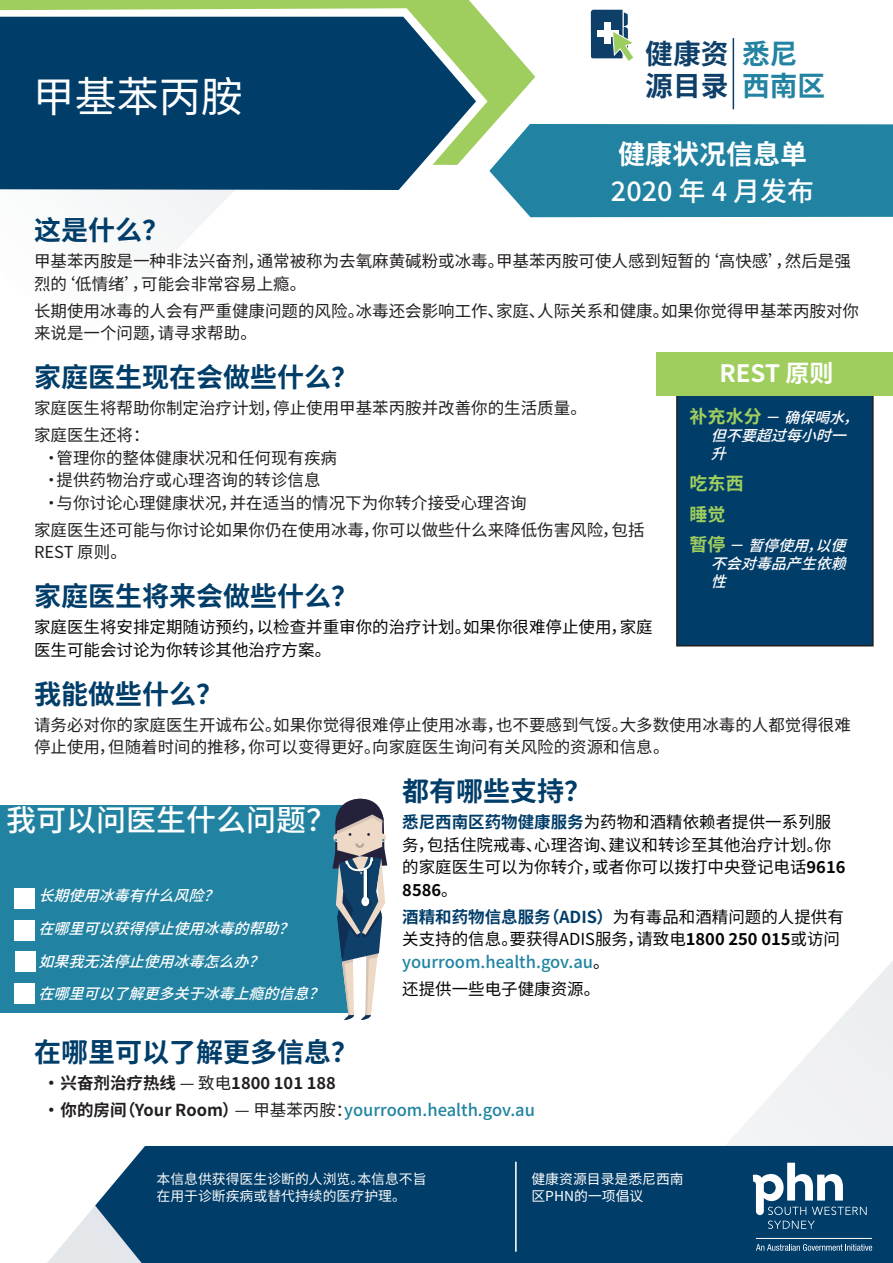
<style>
.page{position:relative;width:893px;height:1263px;background:#fff}
.page>*{position:absolute;margin:0;border:0;box-sizing:border-box;transform-origin:0 0}
.t1{font:42px "Noto Sans SC";color:#fff}
.t2{font:500 30px "Noto Sans SC";color:#fff}
.t3{font:700 27.75px/31.5px "Noto Sans SC";color:#0e3f69}
.t4{font:700 27.75px/31.5px "Noto Sans SC";color:#2383a2}
.t5{font:700 27px "Noto Sans SC";color:#003d69}
.t6{font:500 27px "Noto Sans SC";color:#fff}
.t7{font:700 27px "Noto Sans SC";color:#fff}
.t8{font:700 24px "Noto Sans SC";color:#fff}
.t9{font:700 18px "Noto Sans SC";color:#a0ce5e}
.General_paragraphs{font:16.5px/22.5px "Noto Sans SC";color:#231f20}
.General_paragraphs-2{font:16.5px/22.5px "Noto Sans SC";color:#040503}
.t10{font:500 16.5px "Noto Sans SC";color:#2084a2}
.Bullet_list{font:16.5px "Noto Sans SC";color:#231f20}
.t11{font:700 16.5px "Noto Sans SC";color:#231f20}
.t12{font:italic 500 15px/18px "Noto Sans SC";color:#fff}
.t13{font:13.8px/16.5px "Noto Sans SC";color:#fafbfb}
.t14{font:13.8px/16.5px "Noto Sans SC";color:#fff}
.s1{font-weight:700;color:#003d69}
.s2{font-weight:700}
.s3{font-weight:500;color:#2084a2}
.s4{font-weight:700;font-style:normal;font-size:18px;color:#a0ce5e}
.s5{font-style:normal}
.s6{font-weight:400}
.s7{font-weight:700;color:#231f20}
.s8{font-weight:400;color:#231f20}
</style>
<div class="page">
<svg style="left:725px;top:961px;width:168px;height:185px"></svg>
<svg style="left:47px;top:1206px;width:48px;height:57px"></svg>
<div style="left:95px;top:1146px;width:798px;height:117px;background:#003d69"></div>
<svg style="left:753px;top:1163px;width:114px;height:66px"></svg>
<svg style="left:756px;top:1244px;width:116px;height:7px"></svg>
<hr style="left:515px;top:1162px;width:2px;height:90px;background:#fff">
<svg style="left:121px;top:193px;width:111px;height:54px"></svg>
<svg style="left:0;top:0;width:535px;height:130px;fill:#a0ce5e"></svg>
<svg style="left:591px;top:10px;width:42px;height:51px"></svg>
<hr style="left:733px;top:38px;width:1px;height:71px;background:#0e3f69">
<div style="left:489px;top:124px;width:404px;height:93px;background:#2182a2"></div>
<svg style="left:0;top:8px;width:488px;height:185px;background:#225877"></svg>
<div style="left:677px;top:353px;width:196px;height:293px;background:#003d69"></div>
<div style="left:676px;top:352px;width:198px;height:294px;border:2px solid #231f20"></div>
<div style="left:657px;top:352px;width:236px;height:44px;background:#a0ce5e"></div>
<div style="left:0;top:805px;width:353px;height:208px;background:#2182a2"></div>
<div style="left:15px;top:888px;width:20px;height:20px;background:#fff"></div>
<div style="left:15px;top:920px;width:20px;height:20px;background:#fff"></div>
<div style="left:15px;top:951px;width:20px;height:20px;background:#fff"></div>
<div style="left:15px;top:983px;width:20px;height:20px;background:#fff"></div>
<svg style="left:332px;top:798px;width:55px;height:222px"></svg>
<p class="t1" style="left:33px;top:73px;width:212px">甲基苯丙胺</p>
<p class="t3" style="left:645px;top:39px;width:85px">健康资源目录</p>
<p class="t4" style="left:742px;top:39px;width:85px">悉尼西南区</p>
<p class="t7" style="left:618px;top:139px;width:190px">健康状况信息单</p>
<p class="t6" style="left:611px;top:176px;width:205px">2020 年 4 月发布</p>
<p class="t5" style="left:34px;top:215px;width:136px">这是什么？</p>
<p class="General_paragraphs" style="left:34px;top:250px;width:818px">甲基苯丙胺是一种非法兴奋剂，通常被称为去氧麻黄碱粉或冰毒。甲基苯丙胺可使人感到短暂的‘高快感’，然后是强烈的‘低情绪’，可能会非常容易上瘾。</p>
<p class="General_paragraphs" style="left:34px;top:300px;width:826px">长期使用冰毒的人会有严重健康问题的风险。冰毒还会影响工作、家庭、人际关系和健康。如果你觉得甲基苯丙胺对你来说是一个问题，请寻求帮助。</p>
<p class="t5" style="left:34px;top:362px;width:325px">家庭医生现在会做些什么？</p>
<p class="Bullet_list" style="left:34px;top:399px;width:554px">家庭医生将帮助你制定治疗计划，停止使用甲基苯丙胺并改善你的生活质量。</p>
<p class="Bullet_list" style="left:34px;top:426px;width:117px">家庭医生还将：</p>
<p class="General_paragraphs" style="left:43px;top:447px;width:295px">•管理你的整体健康状况和任何现有疾病</p>
<p class="General_paragraphs" style="left:43px;top:469px;width:279px">•提供药物治疗或心理咨询的转诊信息</p>
<p class="General_paragraphs" style="left:43px;top:492px;width:485px">•与你讨论心理健康状况，并在适当的情况下为你转介接受心理咨询</p>
<p class="General_paragraphs" style="left:34px;top:519px;width:612px">家庭医生还可能与你讨论如果你仍在使用冰毒，你可以做些什么来降低伤害风险，包括<br>REST 原则。</p>
<p class="t5" style="left:34px;top:581px;width:325px">家庭医生将来会做些什么？</p>
<p class="General_paragraphs-2" style="left:34px;top:616px;width:620px">家庭医生将安排定期随访预约，以检查并重审你的治疗计划。如果你很难停止使用，家庭医生可能会讨论为你转诊其他治疗方案。</p>
<p class="t5" style="left:34px;top:679px;width:190px">我能做些什么？</p>
<p class="General_paragraphs" style="left:34px;top:714px;width:818px">请务必对你的家庭医生开诚布公。如果你觉得很难停止使用冰毒，也不要感到气馁。大多数使用冰毒的人都觉得很难停止使用，但随着时间的推移，你可以变得更好。向家庭医生询问有关风险的资源和信息。</p>
<p class="t5" style="left:402px;top:776px;width:190px">都有哪些支持？</p>
<p class="General_paragraphs-2" style="left:402px;top:811px;width:445px"><span class="s1">悉尼西南区药物健康服务</span>为药物和酒精依赖者提供一系列服务，包括住院戒毒、心理咨询、建议和转诊至其他治疗计划。你的家庭医生可以为你转介，或者你可以拨打中央登记电话<span class="s2">9616<br>8586</span>。</p>
<p class="General_paragraphs-2" style="left:402px;top:906px;width:443px"><span class="s1">酒精和药物信息服务（ADIS）</span>为有毒品和酒精问题的人提供有关支持的信息。要获得ADIS服务，请致电<span class="s2">1800 250 015</span>或访问<span class="s3">yourroom.health.gov.au</span>。</p>
<p class="General_paragraphs-2" style="left:402px;top:978px;width:200px">还提供一些电子健康资源。</p>
<p class="t8" style="left:719px;top:360px;width:115px">REST 原则</p>
<p class="t12" style="left:711px;top:409px;width:160px;text-indent:-21px"><span class="s4">补充水分</span><span class="s5">－</span> 确保喝水，但不要超过每小时一升</p>
<p class="t9" style="left:690px;top:473px;width:55px">吃东西</p>
<p class="t9" style="left:690px;top:504px;width:37px">睡觉</p>
<p class="t12" style="left:711px;top:537px;width:148px;text-align:justify;text-indent:-21px"><span class="s4">暂停</span><span class="s5">－</span> 暂停使用，以便不会对毒品产生依赖性</p>
<p class="t2" style="left:6px;top:803px;width:331px">我可以问医生什么问题？</p>
<p class="t12" style="left:39px;top:887px;width:193px">长期使用冰毒有什么风险？</p>
<p class="t12" style="left:39px;top:920px;width:268px">在哪里可以获得停止使用冰毒的帮助？</p>
<p class="t12" style="left:39px;top:952px;width:238px">如果我无法停止使用冰毒怎么办？</p>
<p class="t12" style="left:39px;top:985px;width:298px">在哪里可以了解更多关于冰毒上瘾的信息？</p>
<p class="t5" style="left:34px;top:1037px;width:325px">在哪里可以了解更多信息？</p>
<p class="t11" style="left:43px;top:1074px;width:294px">•兴奋剂治疗热线 <span class="s6">— 致电</span>1800 101 188</p>
<p class="t10" style="left:43px;top:1101px;width:493px"><span class="s7">•你的房间（Your Room）</span><span class="s8">— 甲基苯丙胺：</span>yourroom.health.gov.au</p>
<p class="t13" style="left:157px;top:1171px;width:272px">本信息供获得医生诊断的人浏览。本信息不旨在用于诊断疾病或替代持续的医疗护理。</p>
<p class="t14" style="left:531px;top:1171px;width:154px">健康资源目录是悉尼西南区PHN的一项倡议</p>
</div>
